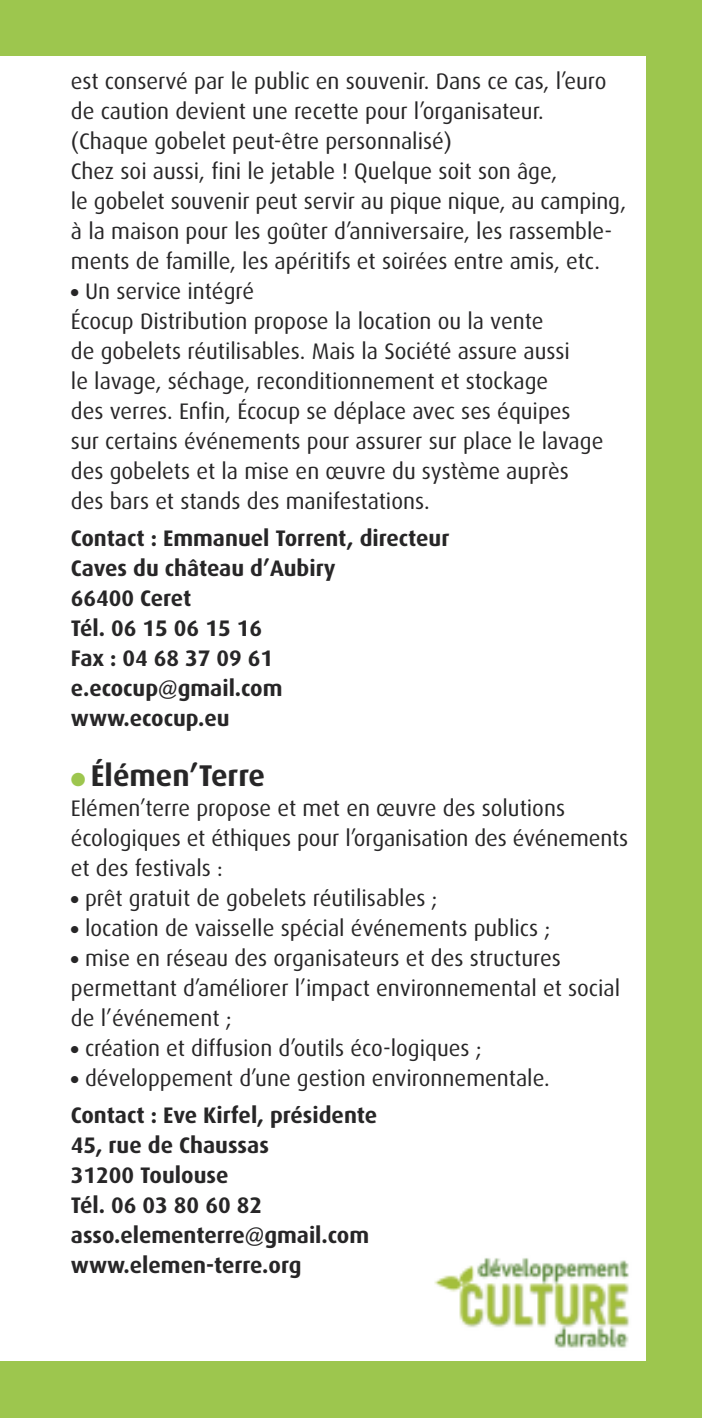
<style>
.page{position:relative;width:702px;height:1418px;background:#fff}
.page>*{position:absolute;margin:0;border:0;box-sizing:border-box;transform-origin:0 0}
.t1{font:700 30px "Dax";color:#272627}
.t2{font:22.5px/30px "Dax";color:#272627}
.t3{font:700 22.5px/30px "Dax";color:#272627}
.s1{color:#9dc64e}
.s2{font-weight:700}
</style>
<div class="page">
<div style="left:0;top:0;width:702px;height:1417px;background:#9dc64e"></div>
<div style="left:0;top:57px;width:645px;height:1304px;background:#fff"></div>
<img style="left:434px;top:1258px;width:195px;height:90px">
<p class="t2" style="left:71px;top:67px;width:557px">est conservé par le public en souvenir. Dans ce cas, l’euro de caution devient une recette pour l’organisateur. (Chaque gobelet peut-être personnalisé)<br>Chez soi aussi, fini le jetable ! Quelque soit son âge,<br>le gobelet souvenir peut servir au pique nique, au camping, à la maison pour les goûter d’anniversaire, les rassemble&shy;ments de famille, les apéritifs et soirées entre amis, etc.</p>
<p class="t2" style="left:71px;top:277px;width:534px">● Un service intégré<br>Écocup Distribution propose la location ou la vente<br>de gobelets réutilisables. Mais la Société assure aussi<br>le lavage, séchage, reconditionnement et stockage<br>des verres. Enfin, Écocup se déplace avec ses équipes sur certains événements pour assurer sur place le lavage des gobelets et la mise en œuvre du système auprès des bars et stands des manifestations.</p>
<p class="t3" style="left:71px;top:524px;width:380px">Contact : Emmanuel Torrent, directeur<br>Caves du château d’Aubiry<br>66400 Ceret<br>Tél. 06 15 06 15 16<br>Fax : 04 68 37 09 61 e.ecocup@gmail.com<br>www.ecocup.eu</p>
<h1 class="t1" style="left:71px;top:762px;width:196px"><span class="s1">●</span> Élémen’Terre</h1>
<p class="t2" style="left:71px;top:794px;width:559px">Elémen’terre propose et met en œuvre des solutions écologiques et éthiques pour l’organisation des événements et des festivals :</p>
<p class="t2" style="left:71px;top:884px;width:368px">● prêt gratuit de gobelets réutilisables ;</p>
<p class="t2" style="left:71px;top:914px;width:481px">● location de vaisselle spécial événements publics ;</p>
<p class="t2" style="left:71px;top:944px;width:551px">● mise en réseau des organisateurs et des structures permettant d’améliorer l’impact environnemental et social de l’événement ;</p>
<p class="t2" style="left:71px;top:1034px;width:412px">● création et diffusion d’outils éco-logiques ;</p>
<p class="t2" style="left:71px;top:1061px;width:480px;line-height:37px">● développement d’une gestion environnementale.<br><span class="s2">Contact : Eve Kirfel, présidente</span></p>
<p class="t3" style="left:71px;top:1131px;width:300px">45, rue de Chaussas<br>31200 Toulouse<br>Tél. 06 03 80 60 82 asso.elementerre@gmail.com www.elemen-terre.org</p>
</div>
